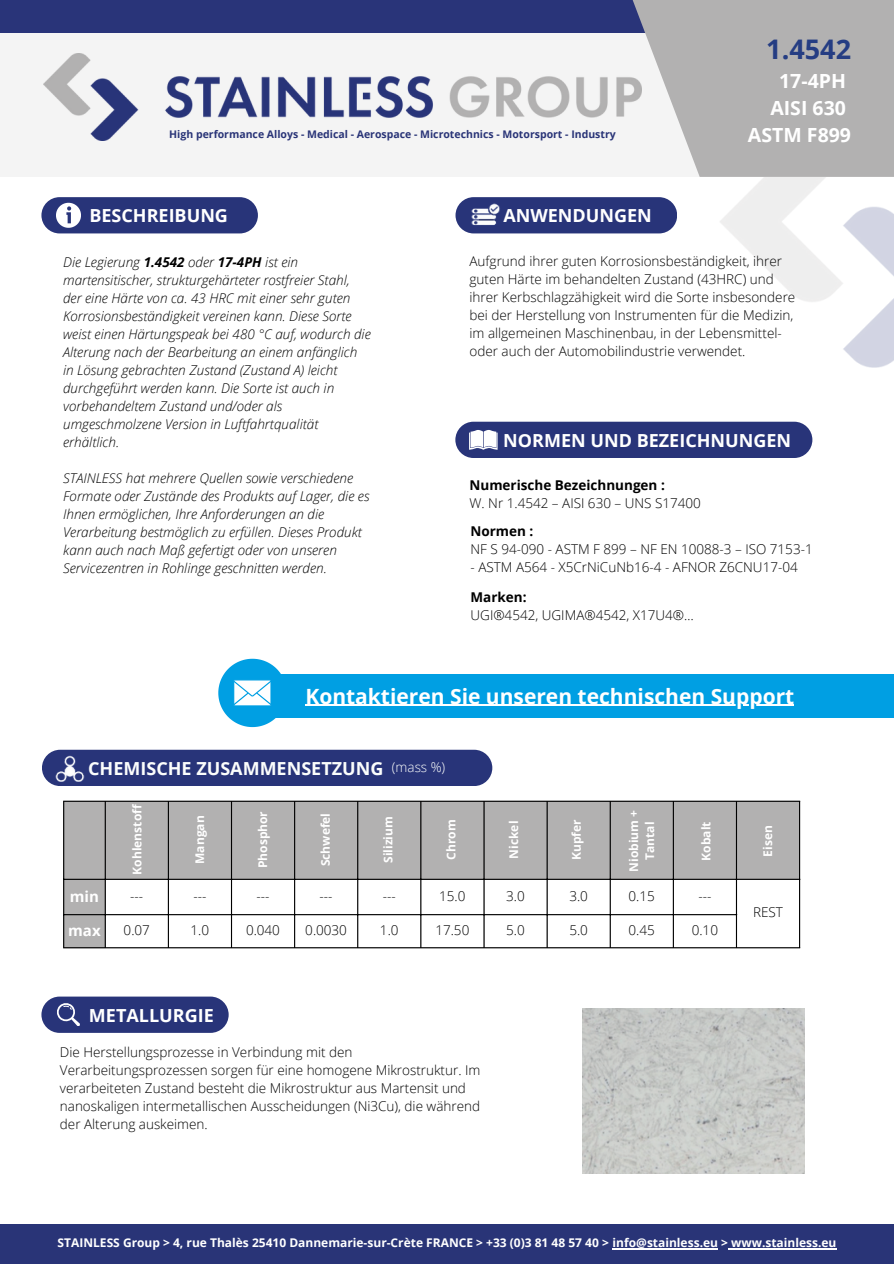
<style>
.page{position:relative;width:894px;height:1264px;background:#fff}
.page>*{position:absolute;margin:0;border:0;box-sizing:border-box;transform-origin:0 0}
.t1{font:700 27px "Open Sans";color:#253d83}
.t2{font:700 21px "Open Sans";color:#fff}
.t3{font:700 19.5px/27px "Open Sans";color:#fff;text-align:right}
.t4{font:700 18px "Open Sans";color:#fff}
.t5{font:700 18px "Open Sans";color:#fbfdfc}
.t6{font:700 15px "Open Sans";color:#fff}
.t7{font:300 13.5px/18px "Open Sans";color:#000}
.t8{font:italic 300 13.5px/18px "Open Sans";color:#000}
.t9{font:300 13.5px "Open Sans";color:#fbfdfc}
.t10{font:700 12px/16px "Open Sans";color:#fff;text-align:center}
.t11{font:700 10.5px "Open Sans";color:#293477}
.s1{font-weight:700}
</style>
<div class="page">
<img style="left:720px;top:177px;width:173px;height:190px">
<div style="left:0;top:1223px;width:893px;height:40px;background:#293477"></div>
<svg style="left:64px;top:801px;width:734px;height:146px;fill:#b2b1b1"></svg>
<hr style="left:63px;top:801px;width:1px;height:146px;background:#000">
<hr style="left:105px;top:801px;width:1px;height:146px;background:#000">
<hr style="left:168px;top:801px;width:1px;height:146px;background:#000">
<hr style="left:231px;top:801px;width:1px;height:146px;background:#000">
<hr style="left:294px;top:801px;width:1px;height:146px;background:#000">
<hr style="left:357px;top:801px;width:1px;height:146px;background:#000">
<hr style="left:420px;top:801px;width:1px;height:146px;background:#000">
<hr style="left:483px;top:801px;width:1px;height:146px;background:#000">
<hr style="left:546px;top:801px;width:1px;height:146px;background:#000">
<hr style="left:609px;top:801px;width:1px;height:146px;background:#000">
<hr style="left:672px;top:801px;width:1px;height:146px;background:#000">
<hr style="left:735px;top:801px;width:1px;height:146px;background:#000">
<hr style="left:798px;top:801px;width:2px;height:146px;background:#000">
<hr style="left:63px;top:800px;width:737px;height:1px;background:#000">
<hr style="left:63px;top:878px;width:737px;height:1px;background:#000">
<hr style="left:63px;top:914px;width:673px;height:1px;background:#000">
<hr style="left:63px;top:947px;width:737px;height:1px;background:#000">
<div style="left:0;top:0;width:893px;height:33px;background:#293479"></div>
<div style="left:0;top:33px;width:893px;height:144px;background:#f4f4f4"></div>
<svg style="left:632px;top:0;width:261px;height:177px;background:#b8b7b8"></svg>
<img style="left:43px;top:53px;width:598px;height:87px">
<div style="left:268px;top:674px;width:625px;height:44px;background:#009fe3"></div>
<hr style="left:305px;top:704px;width:489px;height:2px;background:#fff">
<svg style="left:218px;top:658px;width:63px;height:69px"></svg>
<div style="left:455px;top:197px;width:222px;height:36px;background:#283479;border-radius:18px"></div>
<img style="left:471px;top:203px;width:29px;height:23px">
<div style="left:41px;top:197px;width:217px;height:36px;background:#283479;border-radius:18px"></div>
<svg style="left:56px;top:203px;width:25px;height:24px"></svg>
<div style="left:455px;top:422px;width:357px;height:36px;background:#283479;border-radius:18px"></div>
<svg style="left:469px;top:430px;width:28px;height:20px"></svg>
<div style="left:41px;top:996px;width:187px;height:36px;background:#283479;border-radius:18px"></div>
<svg style="left:57px;top:1003px;width:23px;height:22px"></svg>
<div style="left:42px;top:749px;width:450px;height:37px;background:#283479;border-radius:18px"></div>
<img style="left:55px;top:755px;width:29px;height:26px">
<img style="left:582px;top:1008px;width:222px;height:165px">
<hr style="left:612px;top:1248px;width:106px;height:1px;background:#fff">
<hr style="left:728px;top:1248px;width:108px;height:1px;background:#fff">
<p class="t11" style="left:169px;top:127px;width:448px">High performance Alloys - Medical - Aerospace - Microtechnics - Motorsport - Industry</p>
<h5 class="t4" style="left:89px;top:203px;width:140px">BESCHREIBUNG</h5>
<h5 class="t4" style="left:503px;top:203px;width:150px">ANWENDUNGEN</h5>
<p class="t1" style="left:766px;top:30px;width:86px">1.4542</p>
<p class="t3" style="left:747px;top:67px;width:104px">17-4PH<br>AISI 630<br>ASTM F899</p>
<p class="t7" style="left:469px;top:252px;width:327px">Aufgrund ihrer guten Korrosionsbeständigkeit, ihrer guten Härte im behandelten Zustand (43HRC) und ihrer Kerbschlagzähigkeit wird die Sorte insbesondere bei der Herstellung von Instrumenten für die Medizin, im allgemeinen Maschinenbau, in der Lebensmittel&shy;oder auch der Automobilindustrie verwendet.</p>
<h1 class="t8" style="left:63px;top:252px;width:309px">Die Legierung <span class="s1">1.4542</span> oder <span class="s1">17-4PH</span> ist ein martensitischer, strukturgehärteter rostfreier Stahl, der eine Härte von ca. 43 HRC mit einer sehr guten Korrosionsbeständigkeit vereinen kann. Diese Sorte weist einen Härtungspeak bei 480 °C auf, wodurch die Alterung nach der Bearbeitung an einem anfänglich in Lösung gebrachten Zustand (Zustand A) leicht durchgeführt werden kann. Die Sorte ist auch in vorbehandeltem Zustand und/oder als umgeschmolzene Version in Luftfahrtqualität erhältlich.</h1>
<p class="t8" style="left:63px;top:468px;width:308px">STAINLESS hat mehrere Quellen sowie verschiedene Formate oder Zustände des Produkts auf Lager, die es Ihnen ermöglichen, Ihre Anforderungen an die Verarbeitung bestmöglich zu erfüllen. Dieses Produkt kann auch nach Maß gefertigt oder von unseren Servicezentren in Rohlinge geschnitten werden.</p>
<p class="t7" style="left:469px;top:476px;width:233px"><span class="s1">Numerische Bezeichnungen :<br></span>W. Nr 1.4542 – AISI 630 – UNS S17400</p>
<h5 class="t4" style="left:503px;top:427px;width:289px">NORMEN UND BEZEICHNUNGEN</h5>
<p class="t7" style="left:470px;top:522px;width:343px"><span class="s1">Normen :<br></span>NF S 94-090 - ASTM F 899 – NF EN 10088-3 – ISO 7153-1</p>
<p class="t7" style="left:470px;top:558px;width:329px">- ASTM A564 - X5CrNiCuNb16-4 - AFNOR Z6CNU17-04</p>
<h3 class="t7" style="left:470px;top:588px;width:225px"><span class="s1">Marken:<br></span>UGI®4542, UGIMA®4542, X17U4®…</h3>
<h5 class="t2" style="left:305px;top:681px;width:490px">Kontaktieren Sie unseren technischen Support</h5>
<h5 class="t5" style="left:88px;top:755px;width:297px">CHEMISCHE ZUSAMMENSETZUNG</h5>
<h5 class="t9" style="left:392px;top:758px;width:55px">(mass %)</h5>
<p class="t10" style="left:129px;top:874px;width:72px;rotate:-90deg">Kohlenstoff</p>
<p class="t10" style="left:625px;top:871px;width:63px;rotate:-90deg">Niobium +<br>Tantal</p>
<p class="t10" style="left:254px;top:868px;width:59px;rotate:-90deg">Phosphor</p>
<p class="t10" style="left:191px;top:863px;width:50px;rotate:-90deg">Mangan</p>
<p class="t10" style="left:317px;top:866px;width:55px;rotate:-90deg">Schwefel</p>
<p class="t10" style="left:380px;top:863px;width:48px;rotate:-90deg">Silizium</p>
<p class="t10" style="left:697px;top:860px;width:41px;rotate:-90deg">Kobalt</p>
<p class="t10" style="left:442px;top:859px;width:42px;rotate:-90deg">Chrom</p>
<p class="t10" style="left:505px;top:858px;width:39px;rotate:-90deg">Nickel</p>
<p class="t10" style="left:568px;top:860px;width:42px;rotate:-90deg">Kupfer</p>
<p class="t10" style="left:759px;top:856px;width:33px;rotate:-90deg">Eisen</p>
<p class="t6" style="left:70px;top:886px;width:31px">min</p>
<h3 class="t7" style="left:130px;top:886px;width:15px">---</h3>
<h4 class="t7" style="left:193px;top:886px;width:15px">---</h4>
<h4 class="t7" style="left:256px;top:886px;width:15px">---</h4>
<h4 class="t7" style="left:319px;top:886px;width:15px">---</h4>
<p class="t7" style="left:382px;top:886px;width:15px">---</p>
<h3 class="t7" style="left:439px;top:886px;width:28px">15.0</h3>
<h4 class="t7" style="left:506px;top:886px;width:20px">3.0</h4>
<h4 class="t7" style="left:569px;top:886px;width:20px">3.0</h4>
<h4 class="t7" style="left:628px;top:886px;width:28px">0.15</h4>
<p class="t7" style="left:698px;top:886px;width:15px">---</p>
<p class="t6" style="left:68px;top:920px;width:34px">max</p>
<h3 class="t7" style="left:124px;top:921px;width:28px">0.07</h3>
<h4 class="t7" style="left:190px;top:921px;width:20px">1.0</h4>
<p class="t7" style="left:246px;top:921px;width:35px">0.040</p>
<p class="t7" style="left:305px;top:921px;width:43px">0.0030</p>
<p class="t7" style="left:380px;top:921px;width:20px">1.0</p>
<p class="t7" style="left:435px;top:921px;width:35px">17.50</p>
<p class="t7" style="left:506px;top:921px;width:20px">5.0</p>
<p class="t7" style="left:569px;top:921px;width:20px">5.0</p>
<p class="t7" style="left:628px;top:921px;width:28px">0.45</p>
<p class="t7" style="left:691px;top:921px;width:28px">0.10</p>
<h5 class="t4" style="left:89px;top:1002px;width:126px">METALLURGIE</h5>
<p class="t7" style="left:60px;top:1043px;width:422px">Die Herstellungsprozesse in Verbindung mit den Verarbeitungsprozessen sorgen für eine homogene Mikrostruktur. Im verarbeiteten Zustand besteht die Mikrostruktur aus Martensit und nanoskaligen intermetallischen Ausscheidungen (Ni3Cu), die während der Alterung auskeimen.</p>
<h2 class="t7" style="left:752px;top:903px;width:31px">REST</h2>
<h5 class="t10" style="left:58px;top:1234px;width:780px">STAINLESS Group &gt; 4, rue Thalès 25410 Dannemarie-sur-Crète FRANCE &gt; +33 (0)3 81 48 57 40 &gt; info@stainless.eu &gt; www.stainless.eu</h5>
</div>
